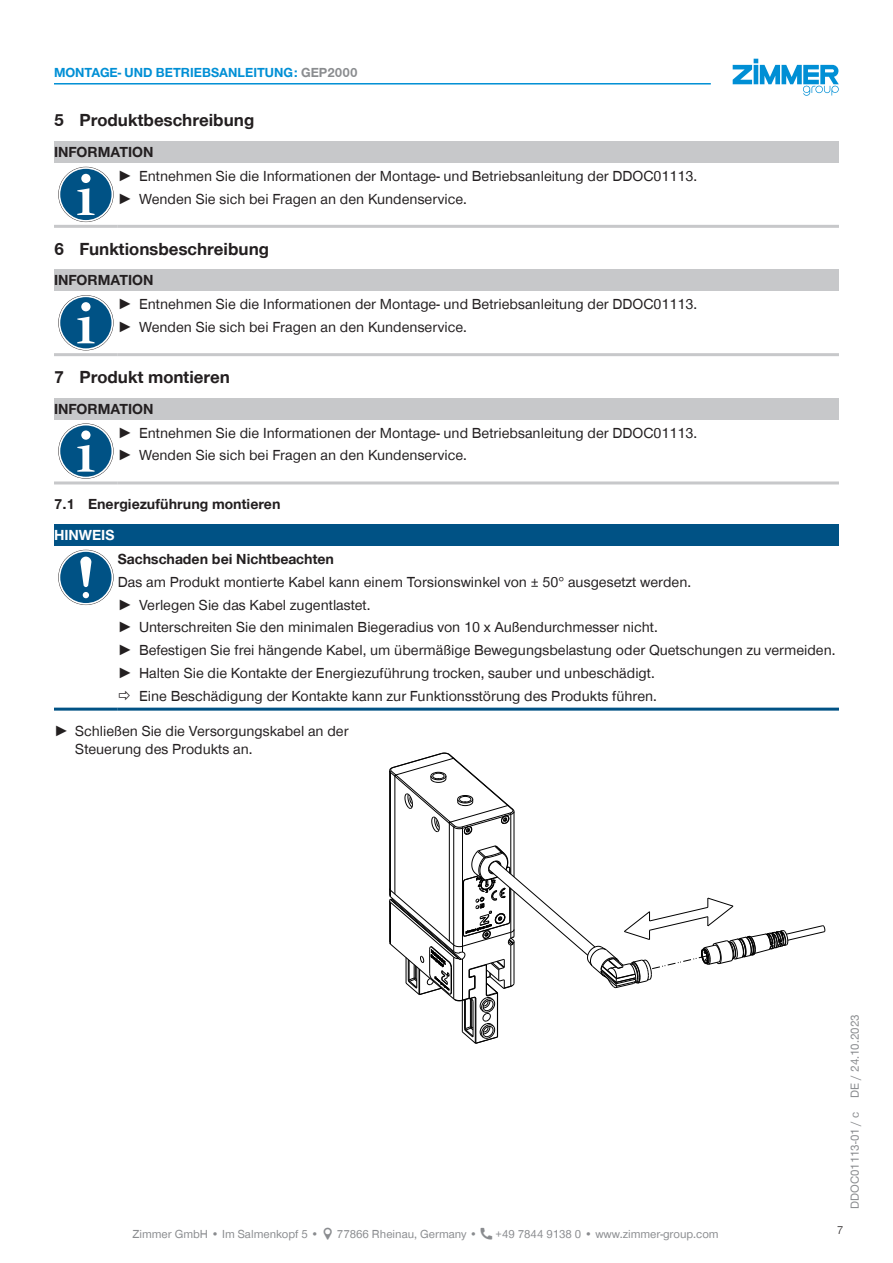
<style>
.page{position:relative;width:893px;height:1263px;background:#fff}
.page>*{position:absolute;margin:0;border:0;box-sizing:border-box;transform-origin:0 0}
.t1{font:700 18px "Zimmer Group Sans Global";color:#231f20}
.CB_AF_TD-Text{font:15px/18px "Zimmer Group Sans Global";color:#231f20}
.CB_AF_TD-Text-2{font:700 15px "Zimmer Group Sans Global";color:#231f20}
.CB_AF_TD-Signalwort{font:700 15px "Zimmer Group Sans Global";color:#231f20}
.CB_AF_TD-Signalwort-2{font:700 15px "Zimmer Group Sans Global";color:#fff}
.CB_AF_TD-Kopfzeile{font:700 13.5px "Zimmer Group Sans Global";color:#008fd5}
.CB_AF_TD-Fusszeile{font:12px "Zimmer Group Sans Global";color:#8a8c8f}
.CB_AF_TD-Seitenrand{font:12px "Zimmer Group Sans";color:#8a8c8f}
.CB_AF_Seitenzahl_rechts{font:300 12px "Zimmer Group Sans";color:#231f20}
.s1{color:#8a8c8f}
.s2{font-family:"Zimmer Group Sans"}
</style>
<div class="page">
<svg style="left:733px;top:59px;width:106px;height:37px"></svg>
<div style="left:54px;top:141px;width:785px;height:22px;background:#c7c8ca"></div>
<hr style="left:54px;top:225px;width:64px;height:3px;background:#c7c8ca">
<hr style="left:118px;top:225px;width:721px;height:3px;background:#c7c8ca">
<svg style="left:58px;top:167px;width:56px;height:55px"></svg>
<svg style="left:59px;top:167px;width:54px;height:55px"></svg>
<div style="left:60px;top:169px;width:52px;height:51px;background:#005285;border-radius:50%"></div>
<svg style="left:77px;top:188px;width:18px;height:27px"></svg>
<div style="left:81px;top:174px;width:9px;height:9px;background:#fff;border-radius:50%"></div>
<div style="left:54px;top:270px;width:785px;height:21px;background:#c7c8ca"></div>
<hr style="left:54px;top:353px;width:64px;height:3px;background:#c7c8ca">
<hr style="left:118px;top:353px;width:721px;height:3px;background:#c7c8ca">
<svg style="left:58px;top:295px;width:56px;height:55px"></svg>
<svg style="left:59px;top:295px;width:54px;height:55px"></svg>
<div style="left:60px;top:297px;width:52px;height:51px;background:#005285;border-radius:50%"></div>
<svg style="left:77px;top:317px;width:18px;height:26px"></svg>
<div style="left:81px;top:302px;width:9px;height:9px;background:#fff;border-radius:50%"></div>
<div style="left:54px;top:398px;width:785px;height:21px;background:#c7c8ca"></div>
<hr style="left:54px;top:481px;width:64px;height:3px;background:#c7c8ca">
<hr style="left:118px;top:481px;width:721px;height:3px;background:#c7c8ca">
<svg style="left:58px;top:423px;width:56px;height:56px"></svg>
<svg style="left:59px;top:424px;width:54px;height:54px"></svg>
<div style="left:60px;top:425px;width:52px;height:52px;background:#005285;border-radius:50%"></div>
<svg style="left:77px;top:445px;width:18px;height:27px"></svg>
<div style="left:81px;top:430px;width:9px;height:10px;background:#fff;border-radius:50%"></div>
<div style="left:54px;top:524px;width:785px;height:21px;background:#005285"></div>
<hr style="left:54px;top:708px;width:64px;height:3px;background:#005285">
<hr style="left:118px;top:708px;width:721px;height:3px;background:#005285">
<svg style="left:58px;top:550px;width:56px;height:55px"></svg>
<svg style="left:59px;top:550px;width:54px;height:55px"></svg>
<div style="left:60px;top:552px;width:52px;height:51px;background:#005285;border-radius:50%"></div>
<svg style="left:80px;top:557px;width:11px;height:41px"></svg>
<hr style="left:389px;top:771px;width:1px;height:124px;background:#000">
<hr style="left:390px;top:772px;width:1px;height:125px;background:#000">
<hr style="left:395px;top:776px;width:1px;height:118px;background:#000">
<hr style="left:449px;top:823px;width:1px;height:118px;background:#000">
<hr style="left:453px;top:827px;width:1px;height:124px;background:#000">
<hr style="left:462px;top:828px;width:1px;height:124px;background:#000">
<hr style="left:510px;top:814px;width:1px;height:60px;background:#000">
<hr style="left:514px;top:811px;width:1px;height:66px;background:#000">
<svg style="left:389px;top:752px;width:126px;height:83px"></svg>
<svg style="left:389px;top:845px;width:436px;height:199px"></svg>
<hr style="left:54px;top:83px;width:657px;height:2px;background:#008fd5">
<p class="CB_AF_TD-Kopfzeile" style="left:54px;top:65px;width:305px">MONTAGE- UND BETRIEBSANLEITUNG: <span class="s1">GEP2000</span></p>
<p class="t1" style="left:54px;top:110px;width:202px">5 Produktbeschreibung</p>
<p class="CB_AF_TD-Signalwort" style="left:54px;top:143px;width:101px">INFORMATION</p>
<p class="CB_AF_TD-Text" style="left:118px;top:167px;width:581px"><span class="s2">►</span> Entnehmen Sie die Informationen der Montage- und Betriebsanleitung der DDOC01113.</p>
<p class="CB_AF_TD-Text" style="left:118px;top:190px;width:351px"><span class="s2">►</span> Wenden Sie sich bei Fragen an den Kundenservice.</p>
<p class="t1" style="left:54px;top:238px;width:217px">6 Funktionsbeschreibung</p>
<p class="CB_AF_TD-Signalwort" style="left:54px;top:271px;width:101px">INFORMATION</p>
<p class="CB_AF_TD-Text" style="left:118px;top:295px;width:581px"><span class="s2">►</span> Entnehmen Sie die Informationen der Montage- und Betriebsanleitung der DDOC01113.</p>
<p class="CB_AF_TD-Text" style="left:118px;top:318px;width:351px"><span class="s2">►</span> Wenden Sie sich bei Fragen an den Kundenservice.</p>
<p class="t1" style="left:54px;top:366px;width:178px">7 Produkt montieren</p>
<p class="CB_AF_TD-Signalwort" style="left:54px;top:400px;width:101px">INFORMATION</p>
<p class="CB_AF_TD-Text" style="left:118px;top:423px;width:581px"><span class="s2">►</span> Entnehmen Sie die Informationen der Montage- und Betriebsanleitung der DDOC01113.</p>
<p class="CB_AF_TD-Text" style="left:118px;top:446px;width:351px"><span class="s2">►</span> Wenden Sie sich bei Fragen an den Kundenservice.</p>
<p class="CB_AF_TD-Text-2" style="left:54px;top:495px;width:228px">7.1 Energiezuführung montieren</p>
<p class="CB_AF_TD-Signalwort-2" style="left:54px;top:526px;width:62px">HINWEIS</p>
<p class="CB_AF_TD-Text-2" style="left:118px;top:550px;width:218px">Sachschaden bei Nichtbeachten</p>
<p class="CB_AF_TD-Text" style="left:118px;top:573px;width:575px">Das am Produkt montierte Kabel kann einem Torsionswinkel von ± 50° ausgesetzt werden.</p>
<p class="CB_AF_TD-Text" style="left:118px;top:595px;width:254px"><span class="s2">►</span> Verlegen Sie das Kabel zugentlastet.</p>
<p class="CB_AF_TD-Text" style="left:118px;top:618px;width:542px"><span class="s2">►</span> Unterschreiten Sie den minimalen Biegeradius von 10 x Außendurchmesser nicht.</p>
<p class="CB_AF_TD-Text" style="left:118px;top:641px;width:719px"><span class="s2">►</span> Befestigen Sie frei hängende Kabel, um übermäßige Bewegungsbelastung oder Quetschungen zu vermeiden.</p>
<p class="CB_AF_TD-Text" style="left:118px;top:664px;width:539px"><span class="s2">►</span> Halten Sie die Kontakte der Energiezuführung trocken, sauber und unbeschädigt.</p>
<p class="CB_AF_TD-Text" style="left:139px;top:686px;width:519px">Eine Beschädigung der Kontakte kann zur Funktionsstörung des Produkts führen.</p>
<p class="CB_AF_TD-Text" style="left:75px;top:721px;width:275px;text-indent:-21px"><span class="s2">►</span> Schließen Sie die Versorgungskabel an der<br>Steuerung des Produkts an.</p>
<p class="CB_AF_TD-Seitenrand" style="left:847px;top:1097px;width:85px;rotate:-90deg">DE / 24.10.2023</p>
<p class="CB_AF_TD-Seitenrand" style="left:847px;top:1209px;width:99px;rotate:-90deg">DDOC01113-01 / c</p>
<p class="CB_AF_TD-Fusszeile" style="left:132px;top:1227px;width:188px">Zimmer GmbH • Im Salmenkopf 5 •</p>
<p class="CB_AF_TD-Fusszeile" style="left:337px;top:1227px;width:142px">77866 Rheinau, Germany •</p>
<p class="CB_AF_TD-Fusszeile" style="left:496px;top:1227px;width:225px">+49 7844 9138 0 • www.zimmer-group.com</p>
<p class="CB_AF_Seitenzahl_rechts" style="left:837px;top:1222px;width:8px">7</p>
</div>
